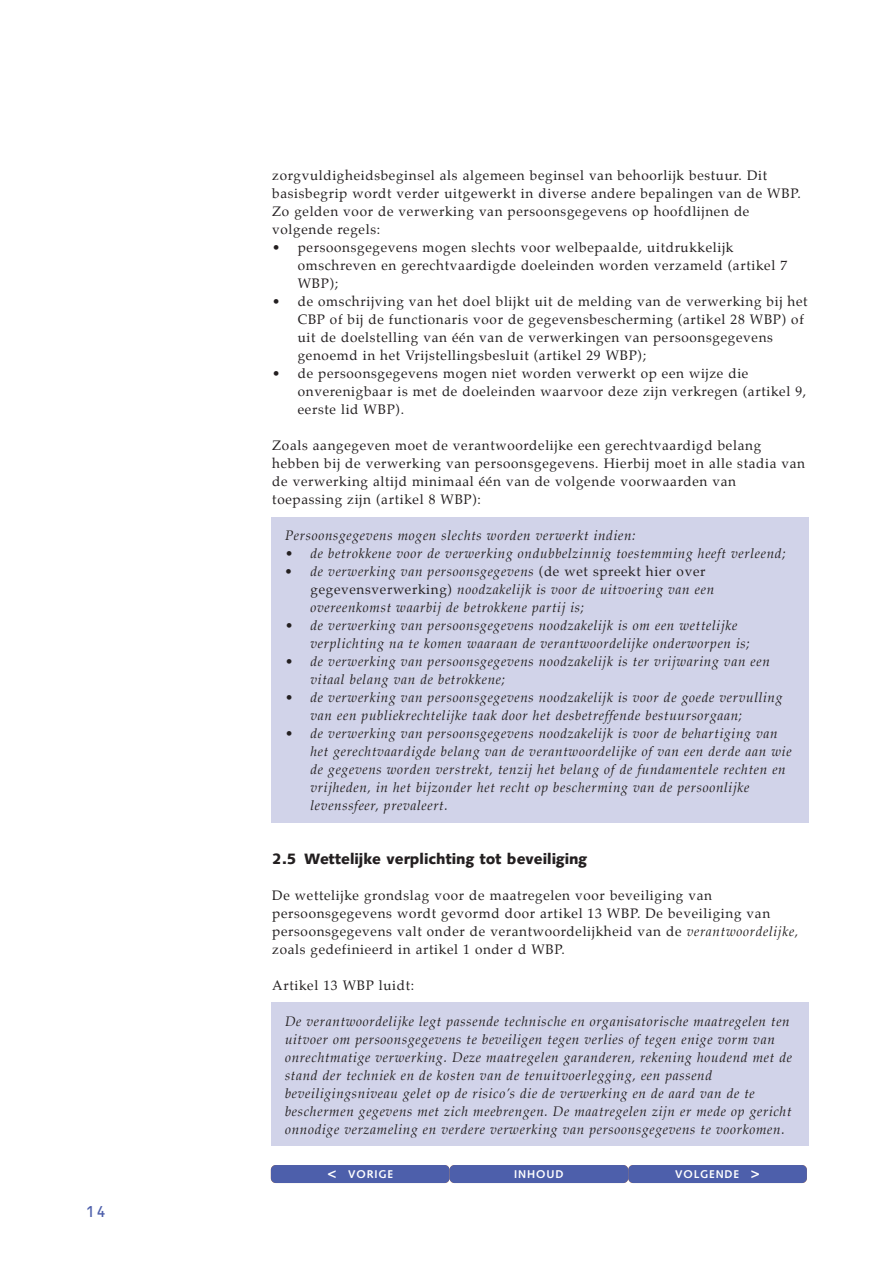
<style>
.page{position:relative;width:893px;height:1263px;background:#fff}
.page>*{position:absolute;margin:0;border:0;box-sizing:border-box;transform-origin:0 0}
.t1{font:900 15px "Syntax";color:#231f20}
.t2{font:15px "OCRB";color:#4d5fab}
.t3{font:italic 13.5px/18px "Palatino";letter-spacing:.05em;color:#231f20}
.t4{font:13.5px/18px "Palatino";letter-spacing:.05em;color:#231f20}
.t5{font:700 11.25px "Syntax";letter-spacing:.075em;color:#fff}
.s1{font-style:normal}
.s2{font-style:italic}
.s3{font-size:15px}
</style>
<div class="page">
<div style="left:271px;top:1002px;width:537px;height:144px;background:#d1d3e9"></div>
<div style="left:271px;top:518px;width:537px;height:306px;background:#d1d3e9"></div>
<div style="left:271px;top:1165px;width:178px;height:18px;background:#4d5fab;border-radius:5px"></div>
<div style="left:449px;top:1165px;width:179px;height:18px;background:#4d5fab;border-radius:5px"></div>
<div style="left:628px;top:1165px;width:178px;height:18px;background:#4d5fab;border-radius:5px"></div>
<p class="t2" style="left:85px;top:1206px;width:23px">14</p>
<p class="t4" style="left:272px;top:167px;width:530px">zorgvuldigheidsbeginsel als algemeen beginsel van behoorlijk bestuur. Dit basisbegrip wordt verder uitgewerkt in diverse andere bepalingen van de WBP.<br>Zo gelden voor de verwerking van persoonsgegevens op hoofdlijnen de volgende regels:</p>
<p class="t4" style="left:298px;top:239px;width:491px;text-indent:-26px">• persoonsgegevens mogen slechts voor welbepaalde, uitdrukkelijk omschreven en gerechtvaardigde doeleinden worden verzameld (artikel 7<br>WBP);</p>
<p class="t4" style="left:298px;top:293px;width:511px;text-indent:-26px">• de omschrijving van het doel blijkt uit de melding van de verwerking bij het CBP of bij de functionaris voor de gegevensbescherming (artikel 28 WBP) of uit de doelstelling van één van de verwerkingen van persoonsgegevens genoemd in het Vrijstellingsbesluit (artikel 29 WBP);</p>
<p class="t4" style="left:298px;top:365px;width:510px;text-indent:-26px">• de persoonsgegevens mogen niet worden verwerkt op een wijze die onverenigbaar is met de doeleinden waarvoor deze zijn verkregen (artikel 9, eerste lid WBP).</p>
<p class="t4" style="left:272px;top:437px;width:534px">Zoals aangegeven moet de verantwoordelijke een gerechtvaardigd belang hebben bij de verwerking van persoonsgegevens. Hierbij moet in alle stadia van de verwerking altijd minimaal één van de volgende voorwaarden van toepassing zijn (artikel 8 WBP):</p>
<p class="t3" style="left:285px;top:527px;width:352px">Persoonsgegevens mogen slechts worden verwerkt indien:</p>
<p class="t3" style="left:285px;top:545px;width:502px"><span class="s1">•</span> de betrokkene voor de verwerking ondubbelzinnig toestemming heeft verleend;</p>
<p class="t3" style="left:310px;top:563px;width:405px;text-indent:-25px">• de verwerking van persoonsgegevens <span class="s1">(de wet spreekt hier over gegevensverwerking)</span> noodzakelijk is voor de uitvoering van een overeenkomst waarbij de betrokkene partij is;</p>
<p class="t3" style="left:310px;top:617px;width:441px;text-indent:-25px"><span class="s1">•</span> de verwerking van persoonsgegevens noodzakelijk is om een wettelijke verplichting na te komen waaraan de verantwoordelijke onderworpen is;</p>
<p class="t3" style="left:310px;top:653px;width:461px;text-indent:-25px"><span class="s1">•</span> de verwerking van persoonsgegevens noodzakelijk is ter vrijwaring van een vitaal belang van de betrokkene;</p>
<p class="t3" style="left:310px;top:689px;width:473px;text-indent:-25px"><span class="s1">•</span> de verwerking van persoonsgegevens noodzakelijk is voor de goede vervulling van een publiekrechtelijke taak door het desbetreffende bestuursorgaan;</p>
<p class="t3" style="left:310px;top:725px;width:482px;text-indent:-25px"><span class="s1">•</span> de verwerking van persoonsgegevens noodzakelijk is voor de behartiging van het gerechtvaardigde belang van de verantwoordelijke of van een derde aan wie de gegevens worden verstrekt, tenzij het belang of de fundamentele rechten en vrijheden, in het bijzonder het recht op bescherming van de persoonlijke levenssfeer, prevaleert.</p>
<p class="t1" style="left:272px;top:853px;width:316px">2.5 Wettelijke verplichting tot beveiliging</p>
<p class="t4" style="left:272px;top:887px;width:527px">De wettelijke grondslag voor de maatregelen voor beveiliging van persoonsgegevens wordt gevormd door artikel 13 WBP. De beveiliging van persoonsgegevens valt onder de verantwoordelijkheid van de <span class="s2">verantwoordelijke, </span>zoals gedefinieerd in artikel 1 onder d WBP.</p>
<p class="t4" style="left:272px;top:977px;width:143px">Artikel 13 WBP luidt:</p>
<p class="t3" style="left:285px;top:1013px;width:508px">De verantwoordelijke legt passende technische en organisatorische maatregelen ten uitvoer om persoonsgegevens te beveiligen tegen verlies of tegen enige vorm van onrechtmatige verwerking. Deze maatregelen garanderen, rekening houdend met de stand der techniek en de kosten van de tenuitvoerlegging, een passend beveiligingsniveau gelet op de risico’s die de verwerking en de aard van de te beschermen gegevens met zich meebrengen. De maatregelen zijn er mede op gericht onnodige verzameling en verdere verwerking van persoonsgegevens te voorkomen.</p>
<p class="t5" style="left:327px;top:1169px;width:67px"><span class="s3">&lt;</span> VORIGE</p>
<p class="t5" style="left:514px;top:1169px;width:51px">INHOUD</p>
<p class="t5" style="left:675px;top:1169px;width:86px">VOLGENDE <span class="s3">&gt;</span></p>
</div>
